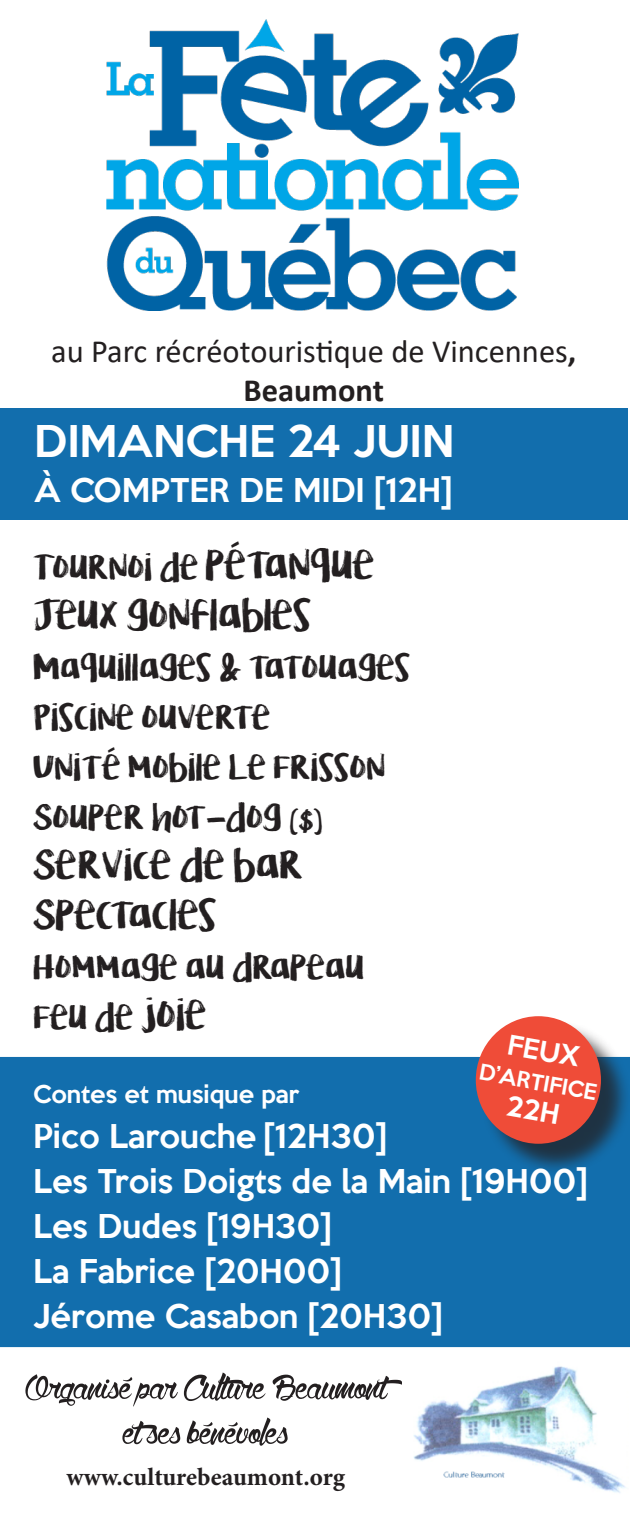
<style>
.page{position:relative;width:630px;height:1530px;background:#fff}
.page>*{position:absolute;margin:0;border:0;box-sizing:border-box;transform-origin:0 0}
.t1{font:55px/45px "Wolfinthe City";color:#231f20;text-align:center}
.t2{font:500 40px "Keep Calm";color:#fff}
.t3{font:35px "KG Lifeis Messy";color:#231f20}
.t4{font:32.5px/39px "Calibri";color:#231f20;text-align:center}
.t5{font:500 30px "Keep Calm";color:#fff}
.t6{font:30px "KG Lifeis Messy";color:#231f20}
.t7{font:700 25px "Minion Pro";color:#231f20}
.t8{font:500 25px "Keep Calm";color:#fff}
.t9{font:500 22.5px "Keep Calm";color:#fff}
.t10{font:500 20px "Keep Calm";color:#fff}
.s1{font-weight:700}
.s2{font-size:35px}
.s3{font-size:22.5px}
</style>
<div class="page">
<div style="left:0;top:1057px;width:630px;height:290px;background:#126ead"></div>
<div style="left:480px;top:1020px;width:150px;height:155px;background:#231f20;opacity:.75"></div>
<div style="left:476px;top:1016px;width:125px;height:128px;background:#ef4c38;border-radius:50%"></div>
<div style="left:0;top:408px;width:628px;height:111px;background:#126ead"></div>
<img style="left:106px;top:20px;width:413px;height:291px">
<img style="left:413px;top:1366px;width:213px;height:127px">
<p class="t4" style="left:51px;top:331px;width:527px">au Parc récréotouristique de Vincennes<span class="s1">,<br>Beaumont</span></p>
<p class="t2" style="left:34px;top:407px;width:422px">DIMANCHE 24 JUIN</p>
<p class="t5" style="left:34px;top:464px;width:420px">À COMPTER DE MIDI [12H]</p>
<p class="t6" style="left:33px;top:544px;width:342px">TOURNOI DE <span class="s2">PÉTANQUE</span></p>
<p class="t3" style="left:33px;top:588px;width:279px">JEUX GONFLABLES</p>
<p class="t6" style="left:33px;top:644px;width:378px">MAQUILLAGES &amp; TATOUAGES</p>
<p class="t6" style="left:33px;top:694px;width:239px">PISCINE OUVERTE</p>
<p class="t6" style="left:33px;top:744px;width:354px">UNITÉ MOBILE LE FRISSON</p>
<p class="t6" style="left:33px;top:794px;width:291px">SOUPER HOT-DOG <span class="s3">($)</span></p>
<p class="t3" style="left:33px;top:838px;width:271px">SERVICE DE BAR</p>
<p class="t3" style="left:33px;top:888px;width:185px">SPECTACLES</p>
<p class="t6" style="left:33px;top:944px;width:333px">HOMMAGE AU DRAPEAU</p>
<p class="t6" style="left:33px;top:994px;width:174px">FEU DE <span class="s2">JOIE</span></p>
<p class="t8" style="left:512px;top:1023px;width:74px;rotate:10deg">FEUX</p>
<p class="t10" style="left:482px;top:1055px;width:121px;rotate:10deg">D’ARTIFICE</p>
<p class="t9" style="left:33px;top:1075px;width:268px">Contes et musique par</p>
<p class="t5" style="left:33px;top:1110px;width:355px">Pico Larouche [12H30]</p>
<p class="t5" style="left:33px;top:1155px;width:556px">Les Trois Doigts de la Main [19H00]</p>
<p class="t5" style="left:33px;top:1200px;width:300px">Les Dudes [19H30]</p>
<p class="t5" style="left:33px;top:1245px;width:310px">La Fabrice [20H00]</p>
<p class="t5" style="left:33px;top:1290px;width:411px">Jérome Casabon [20H30]</p>
<p class="t1" style="left:25px;top:1357px;width:363px">Organisé par Culture Beaumont et ses bénévoles</p>
<p class="t7" style="left:67px;top:1460px;width:280px">www.culturebeaumont.org</p>
</div>
